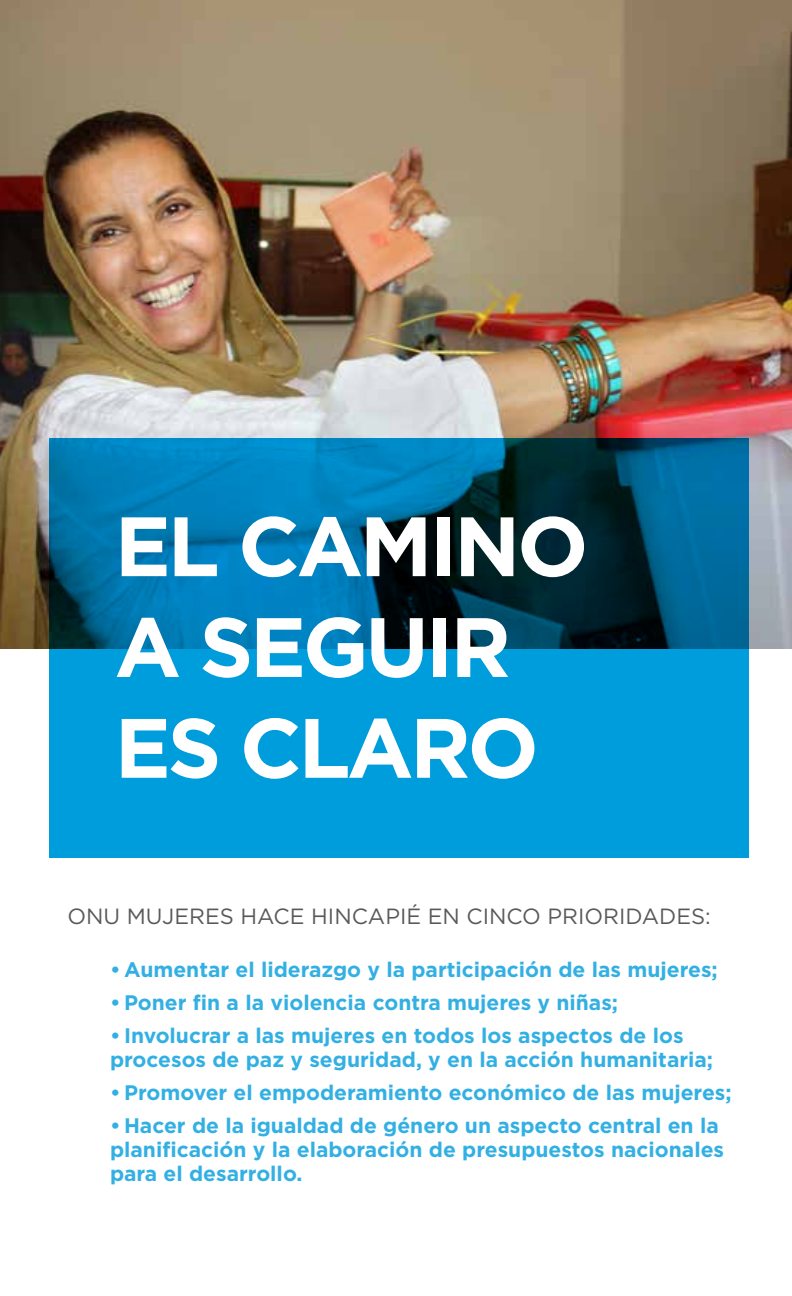
<style>
.page{position:relative;width:792px;height:1296px;background:#fff}
.page>*{position:absolute;margin:0;border:0;box-sizing:border-box;transform-origin:0 0}
.t1{font:700 84px/100.8px "Gotham";letter-spacing:-.04em;color:#fff}
.t2{font:22px "Gotham";color:#58595b}
.t3{font:700 21px/24px "Gotham";color:#33b0e3}
</style>
<div class="page">
<img style="left:0;top:0;width:792px;height:649px">
<svg style="left:49px;top:439px;width:700px;height:419px;background:#007bae"></svg>
<h1 class="t1" style="left:115px;top:494px;width:475px">EL CAMINO<br>A SEGUIR<br>ES CLARO</h1>
<p class="t2" style="left:68px;top:904px;width:645px">ONU MUJERES HACE HINCAPIÉ EN CINCO PRIORIDADES:</p>
<p class="t3" style="left:110px;top:957px;width:609px">• Aumentar el liderazgo y la participación de las mujeres;</p>
<p class="t3" style="left:110px;top:990px;width:510px">• Poner fin a la violencia contra mujeres y niñas;</p>
<p class="t3" style="left:110px;top:1023px;width:605px">• Involucrar a las mujeres en todos los aspectos de los procesos de paz y seguridad, y en la acción humanitaria;</p>
<p class="t3" style="left:110px;top:1080px;width:623px">• Promover el empoderamiento económico de las mujeres;</p>
<p class="t3" style="left:110px;top:1113px;width:616px">• Hacer de la igualdad de género un aspecto central en la planificación y la elaboración de presupuestos nacionales para el desarrollo.</p>
</div>
